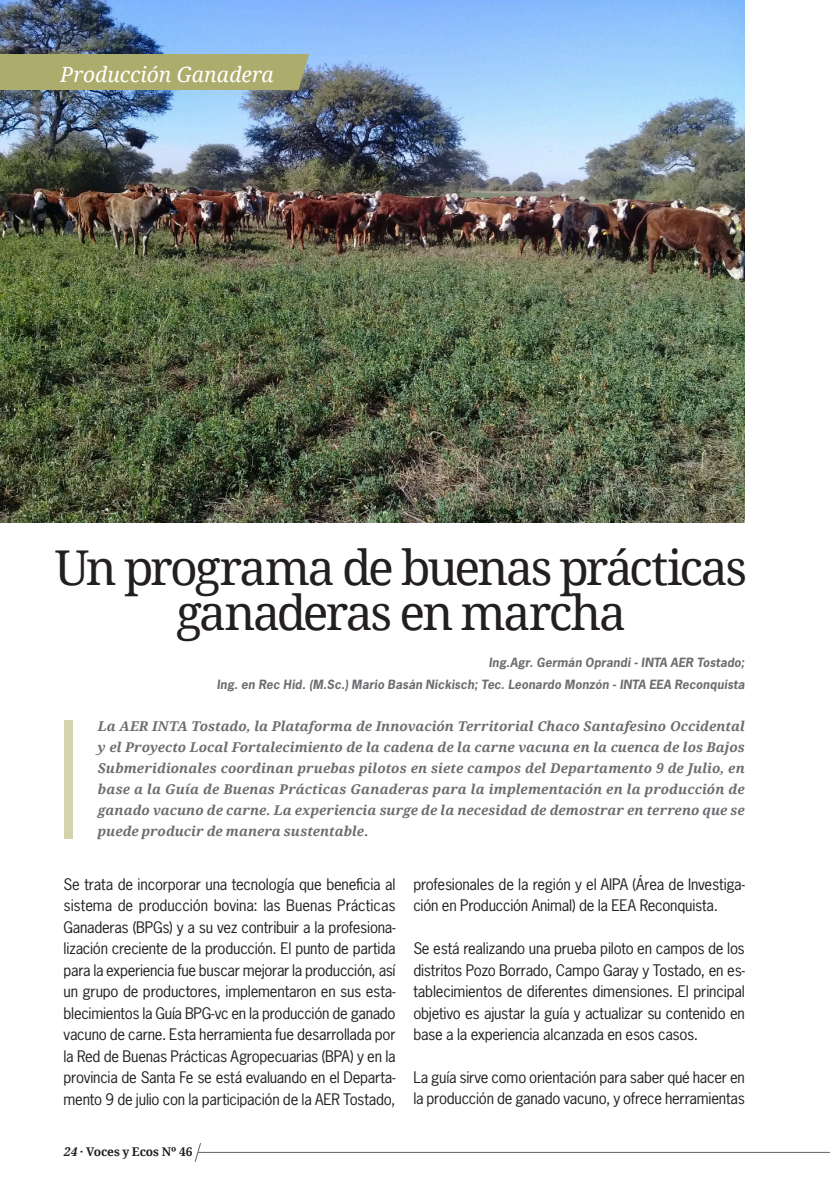
<style>
.page{position:relative;width:830px;height:1191px;background:#fff}
.page>*{position:absolute;margin:0;border:0;box-sizing:border-box;transform-origin:0 0}
.texto{font:48px/45px "Droid Serif";letter-spacing:-.055em;color:#231f20;text-align:center}
.t1{font:italic 21px "Droid Serif";color:#fff}
.texto-2{font:15px/21.5px "News Gothic Std";letter-spacing:-.015em;color:#231f20;text-align:justify}
.texto-3{font:italic 700 13.5px/21px "Droid Serif";color:#6c6d70;text-align:justify}
.texto-4{font:italic 700 12px "News Gothic Std";letter-spacing:.01em;color:#6c6d70}
.t2{font:700 12px "Droid Serif";letter-spacing:-.005em;color:#231f20}
.s1{font-style:italic}
</style>
<div class="page">
<hr style="left:198px;top:1151px;width:631px;height:2px;background:#6c6d70">
<svg style="left:194px;top:1143px;width:8px;height:19px"></svg>
<img style="left:0;top:0;width:744px;height:522px">
<div style="left:64px;top:720px;width:8px;height:119px;background:#d3d3ac"></div>
<div style="left:0;top:54px;width:309px;height:36px;background:#acad6c"></div>
<p class="t1" style="left:60px;top:62px;width:215px">Producción Ganadera</p>
<p class="texto" style="left:55px;top:545px;width:693px">Un programa de buenas prácticas ganaderas en marcha</p>
<p class="texto-4" style="left:488px;top:655px;width:257px">Ing.Agr. Germán Oprandi - INTA AER Tostado;</p>
<p class="texto-4" style="left:216px;top:676px;width:529px">Ing. en Rec Hid. (M.Sc.) Mario Basán Nickisch; Tec. Leonardo Monzón - INTA EEA Reconquista</p>
<p class="texto-3" style="left:98px;top:715px;width:648px">La AER INTA Tostado, la Plataforma de Innovación Territorial Chaco Santafesino Occidental y el Proyecto Local Fortalecimiento de la cadena de la carne vacuna en la cuenca de los Bajos Submeridionales coordinan pruebas pilotos en siete campos del Departamento 9 de Julio, en base a la Guía de Buenas Prácticas Ganaderas para la implementación en la producción de ganado vacuno de carne. La experiencia surge de la necesidad de demostrar en terreno que se puede producir de manera sustentable.</p>
<p class="texto-2" style="left:64px;top:873px;width:333px">Se trata de incorporar una tecnología que beneficia al sistema de producción bovina: las Buenas Prácticas Ganaderas (BPGs) y a su vez contribuir a la profesiona&shy;lización creciente de la producción. El punto de partida para la experiencia fue buscar mejorar la producción, así un grupo de productores, implementaron en sus esta&shy;blecimientos la Guía BPG-vc en la producción de ganado vacuno de carne. Esta herramienta fue desarrollada por la Red de Buenas Prácticas Agropecuarias (BPA) y en la provincia de Santa Fe se está evaluando en el Departa&shy;mento 9 de julio con la participación de la AER Tostado,</p>
<p class="texto-2" style="left:413px;top:873px;width:333px">profesionales de la región y el AIPA (Área de Investiga&shy;ción en Producción Animal) de la EEA Reconquista.</p>
<p class="texto-2" style="left:413px;top:937px;width:333px">Se está realizando una prueba piloto en campos de los distritos Pozo Borrado, Campo Garay y Tostado, en es&shy;tablecimientos de diferentes dimensiones. El principal objetivo es ajustar la guía y actualizar su contenido en base a la experiencia alcanzada en esos casos.</p>
<p class="texto-2" style="left:413px;top:1066px;width:333px">La guía sirve como orientación para saber qué hacer en la producción de ganado vacuno, y ofrece herramientas</p>
<p class="t2" style="left:64px;top:1145px;width:130px"><span class="s1">24</span> · Voces y Ecos Nº 46</p>
</div>
